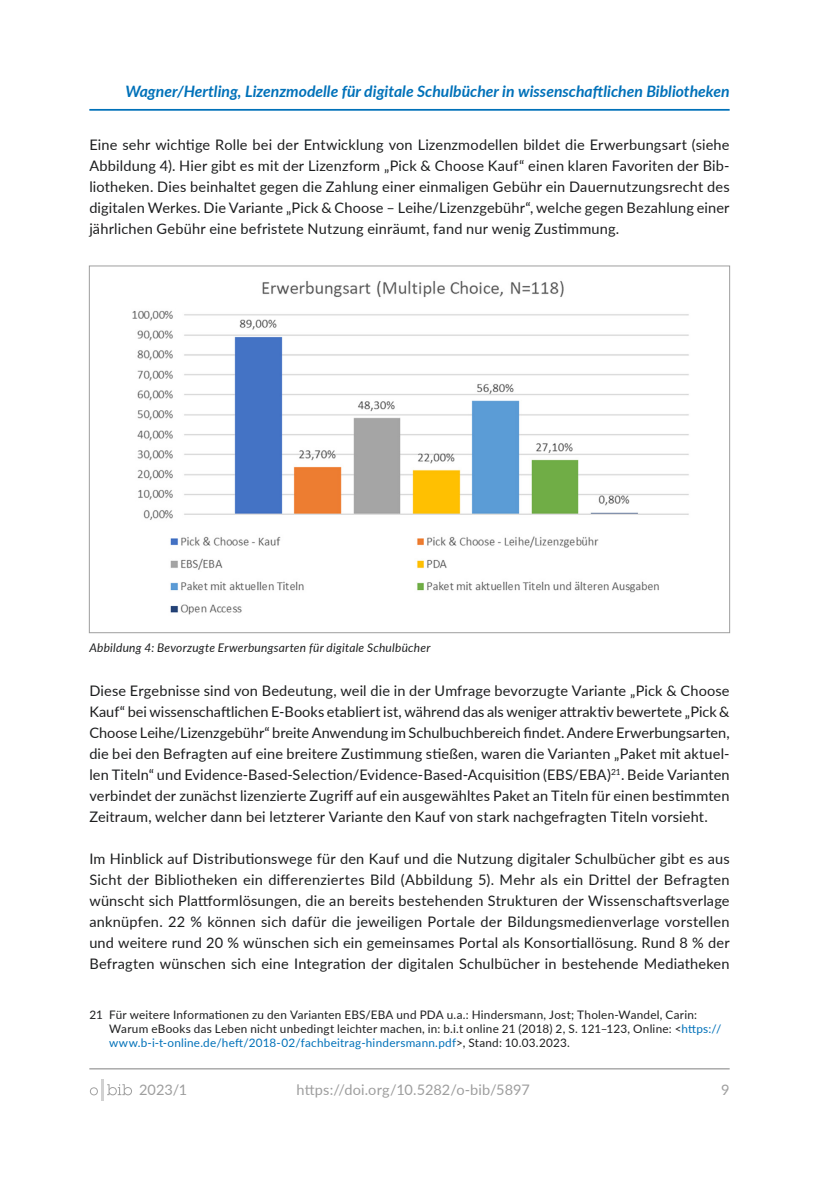
<style>
.page{position:relative;width:819px;height:1191px;background:#fff}
.page>*{position:absolute;margin:0;border:0;box-sizing:border-box;transform-origin:0 0}
.t1{font:italic 700 15.75px "Lato";color:#0071b9}
.t2{font:14.53px/21px "Lato";letter-spacing:.015em;color:#1d1e1f;text-align:justify}
.t3{font:14.53px "Lato";letter-spacing:.01em;color:#9e9e9e}
.t4{font:14.53px "Lato Regular 2";color:#9e9e9e}
.t5{font:italic 11.9px "Lato";letter-spacing:.02em;color:#1d1e1f}
.t6{font:11.72px/14px "Lato";letter-spacing:.02em;color:#1d1e1f}
.s1{font-family:"Lato Regular 2"}
.s2{color:#0071b9}
</style>
<div class="page">
<hr style="left:89px;top:1068px;width:640px;height:1px;background:#9e9e9e">
<hr style="left:101px;top:1079px;width:3px;height:21px;background:#d1d1d1">
<svg style="left:90px;top:1087px;width:8px;height:8px"></svg>
<svg style="left:107px;top:1084px;width:25px;height:11px"></svg>
<img style="left:132px;top:280px;width:557px;height:335px">
<hr style="left:89px;top:109px;width:640px;height:2px;background:#0071b9">
<p class="t1" style="left:125px;top:80px;width:605px">Wagner/Hertling, Lizenzmodelle für digitale Schulbücher in wissenschaftlichen Bibliotheken</p>
<p class="t2" style="left:89px;top:134px;width:641px">Eine sehr wichtige Rolle bei der Entwicklung von Lizenzmodellen bildet die Erwerbungsart (siehe Abbildung 4). Hier gibt es mit der Lizenzform „Pick &amp; Choose Kauf“ einen klaren Favoriten der Bib&shy;liotheken. Dies beinhaltet gegen die Zahlung einer einmaligen Gebühr ein Dauernutzungsrecht des digitalen Werkes. Die Variante „Pick &amp; Choose – Leihe/Lizenzgebühr“, welche gegen Bezahlung einer jährlichen Gebühr eine befristete Nutzung einräumt, fand nur wenig Zustimmung.</p>
<p class="t5" style="left:89px;top:639px;width:342px">Abbildung 4: Bevorzugte Erwerbungsarten für digitale Schulbücher</p>
<p class="t2" style="left:89px;top:680px;width:641px">Diese Ergebnisse sind von Bedeutung, weil die in der Umfrage bevorzugte Variante „Pick &amp; Choose Kauf“ bei wissenschaftlichen E-Books etabliert ist, während das als weniger attraktiv bewertete „Pick &amp; Choose Leihe/Lizenzgebühr“ breite Anwendung im Schulbuchbereich findet. Andere Erwerbungsarten, die bei den Befragten auf eine breitere Zustimmung stießen, waren die Varianten „Paket mit aktuel&shy;len Titeln“ und Evidence-Based-Selection/Evidence-Based-Acquisition (EBS/EBA)<sup>21</sup>. Beide Varianten verbindet der zunächst lizenzierte Zugriff auf ein ausgewähltes Paket an Titeln für einen bestimmten Zeitraum, welcher dann bei letzterer Variante den Kauf von stark nachgefragten Titeln vorsieht.</p>
<p class="t2" style="left:89px;top:848px;width:641px">Im Hinblick auf Distributionswege für den Kauf und die Nutzung digitaler Schulbücher gibt es aus Sicht der Bibliotheken ein differenziertes Bild (Abbildung 5). Mehr als ein Drittel der Befragten wünscht sich Plattformlösungen, die an bereits bestehenden Strukturen der Wissenschaftsverlage anknüpfen. 22 % können sich dafür die jeweiligen Portale der Bildungsmedienverlage vorstellen und weitere rund 20 % wünschen sich ein gemeinsames Portal als Konsortiallösung. Rund 8 % der Befragten wünschen sich eine Integration der digitalen Schulbücher in bestehende Mediatheken</p>
<p class="t6" style="left:109px;top:1007px;width:613px;text-indent:-20px"><span class="s1">21</span> Für weitere Informationen zu den Varianten EBS/EBA und PDA u.a.: Hindersmann, Jost; Tholen-Wandel, Carin:<br>Warum eBooks das Leben nicht unbedingt leichter machen, in: b.i.t online 21 (2018) 2, S. 121–123, Online: &lt;<span class="s2">https:// www.b-i-t-online.de/heft/2018-02/fachbeitrag-hindersmann.pdf</span>&gt;, Stand: 10.03.2023.</p>
<p class="t4" style="left:139px;top:1079px;width:50px">2023/1</p>
<p class="t3" style="left:296px;top:1079px;width:235px">https://doi.org/10.5282/o-bib/5897</p>
<p class="t4" style="left:721px;top:1079px;width:10px">9</p>
</div>
